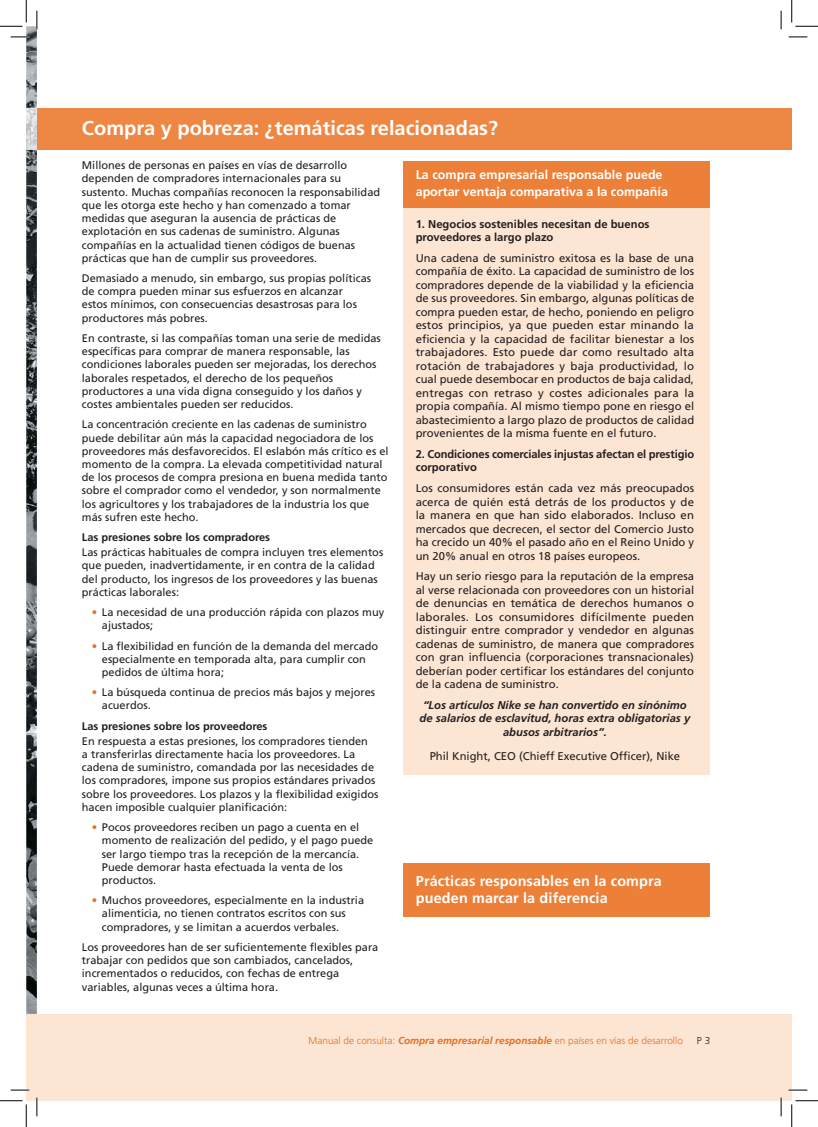
<style>
.page{position:relative;width:818px;height:1127px;background:#fff}
.page>*{position:absolute;margin:0;border:0;box-sizing:border-box;transform-origin:0 0}
.t1{font:700 20px "Frutiger";color:#fff}
.t2{font:700 14.38px/16.5px "Frutiger";letter-spacing:.01em;color:#fff}
.t3{font:700 12.5px/16.5px "Frutiger";color:#fff}
.t4{font:11.25px/13.5px "Frutiger";color:#231f20;text-align:justify}
.t5{font:700 11.25px/13.5px "Frutiger";color:#231f20}
.t6{font:italic 700 11.25px/13.5px "Frutiger";color:#231f20;text-align:center}
.t7{font:11px/13.2px "Frutiger";color:#231f20}
.t8{font:700 11px "Frutiger";color:#231f20}
.t9{font:300 10px "Frutiger";color:#ea6d1f}
.t10{font:300 10px "Frutiger";color:#231f20}
.s1{color:#ea6d1f}
.s2{font-weight:700;font-style:italic}
</style>
<div class="page">
<div style="left:26px;top:1013px;width:11px;height:87px;background:#fce5d2"></div>
<div style="left:37px;top:1013px;width:755px;height:87px;background:#fce5d2"></div>
<div style="left:403px;top:161px;width:307px;height:613px;background:#fce5d2"></div>
<img style="left:26px;top:26px;width:11px;height:987px">
<div style="left:37px;top:108px;width:755px;height:42px;background:#ee8743"></div>
<img style="left:26px;top:108px;width:11px;height:42px">
<div style="left:403px;top:161px;width:307px;height:46px;background:#ed8039"></div>
<div style="left:403px;top:863px;width:307px;height:53px;background:#ed8039"></div>
<svg style="left:11px;top:36px;width:18px;height:2px"></svg>
<svg style="left:788px;top:36px;width:19px;height:2px"></svg>
<svg style="left:11px;top:1089px;width:18px;height:1px"></svg>
<svg style="left:788px;top:1089px;width:19px;height:1px"></svg>
<svg style="left:36px;top:11px;width:2px;height:18px"></svg>
<svg style="left:36px;top:1097px;width:2px;height:18px"></svg>
<svg style="left:780px;top:11px;width:2px;height:18px"></svg>
<svg style="left:780px;top:1097px;width:2px;height:18px"></svg>
<svg style="left:0;top:0;width:27px;height:27px"></svg>
<svg style="left:0;top:1100px;width:27px;height:26px"></svg>
<svg style="left:791px;top:0;width:27px;height:27px"></svg>
<svg style="left:791px;top:1100px;width:27px;height:26px"></svg>
<h1 class="t1" style="left:82px;top:116px;width:418px">Compra y pobreza: ¿temáticas relacionadas?</h1>
<p class="t7" style="left:82px;top:159px;width:300px">Millones de personas en países en vías de desarrollo dependen de compradores internacionales para su sustento. Muchas compañías reconocen la responsabilidad que les otorga este hecho y han comenzado a tomar medidas que aseguran la ausencia de prácticas de explotación en sus cadenas de suministro. Algunas compañías en la actualidad tienen códigos de buenas prácticas que han de cumplir sus proveedores.</p>
<p class="t7" style="left:82px;top:271px;width:291px">Demasiado a menudo, sin embargo, sus propias políticas de compra pueden minar sus esfuerzos en alcanzar estos mínimos, con consecuencias desastrosas para los productores más pobres.</p>
<p class="t7" style="left:82px;top:331px;width:300px">En contraste, si las compañías toman una serie de medidas específicas para comprar de manera responsable, las condiciones laborales pueden ser mejoradas, los derechos laborales respetados, el derecho de los pequeños productores a una vida digna conseguido y los daños y costes ambientales pueden ser reducidos.</p>
<p class="t7" style="left:82px;top:418px;width:308px">La concentración creciente en las cadenas de suministro puede debilitar aún más la capacidad negociadora de los proveedores más desfavorecidos. El eslabón más crítico es el momento de la compra. La elevada competitividad natural de los procesos de compra presiona en buena medida tanto sobre el comprador como el vendedor, y son normalmente los agricultores y los trabajadores de la industria los que más sufren este hecho.</p>
<p class="t8" style="left:82px;top:530px;width:190px">Las presiones sobre los compradores</p>
<p class="t7" style="left:82px;top:545px;width:303px">Las prácticas habituales de compra incluyen tres elementos que pueden, inadvertidamente, ir en contra de la calidad del producto, los ingresos de los proveedores y las buenas prácticas laborales:</p>
<p class="t7" style="left:102px;top:605px;width:284px;text-indent:-10px"><span class="s1">•</span> La necesidad de una producción rápida con plazos muy ajustados;</p>
<p class="t7" style="left:102px;top:639px;width:278px;text-indent:-10px"><span class="s1">•</span> La flexibilidad en función de la demanda del mercado especialmente en temporada alta, para cumplir con pedidos de última hora;</p>
<p class="t7" style="left:102px;top:685px;width:275px;text-indent:-10px"><span class="s1">•</span> La búsqueda continua de precios más bajos y mejores acuerdos.</p>
<p class="t8" style="left:82px;top:719px;width:187px">Las presiones sobre los proveedores</p>
<p class="t7" style="left:82px;top:734px;width:298px">En respuesta a estas presiones, los compradores tienden<br>a transferirlas directamente hacia los proveedores. La cadena de suministro, comandada por las necesidades de los compradores, impone sus propios estándares privados sobre los proveedores. Los plazos y la flexibilidad exigidos hacen imposible cualquier planificación:</p>
<p class="t7" style="left:102px;top:820px;width:273px;text-indent:-10px"><span class="s1">•</span> Pocos proveedores reciben un pago a cuenta en el momento de realización del pedido, y el pago puede ser largo tiempo tras la recepción de la mercancía.<br>Puede demorar hasta efectuada la venta de los productos.</p>
<p class="t7" style="left:102px;top:893px;width:264px;text-indent:-10px"><span class="s1">•</span> Muchos proveedores, especialmente en la industria alimenticia, no tienen contratos escritos con sus compradores, y se limitan a acuerdos verbales.</p>
<p class="t7" style="left:82px;top:940px;width:298px">Los proveedores han de ser suficientemente flexibles para trabajar con pedidos que son cambiados, cancelados, incrementados o reducidos, con fechas de entrega variables, algunas veces a última hora.</p>
<p class="t3" style="left:416px;top:167px;width:254px">La compra empresarial responsable puede aportar ventaja comparativa a la compañía</p>
<p class="t5" style="left:416px;top:217px;width:235px">1. Negocios sostenibles necesitan de buenos proveedores a largo plazo</p>
<p class="t4" style="left:416px;top:251px;width:280px">Una cadena de suministro exitosa es la base de una compañía de éxito. La capacidad de suministro de los compradores depende de la viabilidad y la eficiencia de sus proveedores. Sin embargo, algunas políticas de compra pueden estar, de hecho, poniendo en peligro estos principios, ya que pueden estar minando la eficiencia y la capacidad de facilitar bienestar a los trabajadores. Esto puede dar como resultado alta rotación de trabajadores y baja productividad, lo cual puede desembocar en productos de baja calidad, entregas con retraso y costes adicionales para la propia compañía. Al mismo tiempo pone en riesgo el abastecimiento a largo plazo de productos de calidad provenientes de la misma fuente en el futuro.</p>
<p class="t5" style="left:416px;top:447px;width:280px">2. Condiciones comerciales injustas afectan el prestigio corporativo</p>
<p class="t4" style="left:416px;top:481px;width:280px">Los consumidores están cada vez más preocupados acerca de quién está detrás de los productos y de la manera en que han sido elaborados. Incluso en mercados que decrecen, el sector del Comercio Justo ha crecido un 40% el pasado año en el Reino Unido y un 20% anual en otros 18 países europeos.</p>
<p class="t4" style="left:416px;top:569px;width:280px">Hay un serio riesgo para la reputación de la empresa al verse relacionada con proveedores con un historial de denuncias en temática de derechos humanos o laborales. Los consumidores difícilmente pueden distinguir entre comprador y vendedor en algunas cadenas de suministro, de manera que compradores con gran influencia (corporaciones transnacionales) deberían poder certificar los estándares del conjunto de la cadena de suministro.</p>
<p class="t6" style="left:420px;top:698px;width:272px">“Los artículos Nike se han convertido en sinónimo de salarios de esclavitud, horas extra obligatorias y abusos arbitrarios”.</p>
<p class="t4" style="left:430px;top:748px;width:252px">Phil Knight, CEO (Chieff Executive Officer), Nike</p>
<h2 class="t2" style="left:416px;top:872px;width:247px">Prácticas responsables en la compra pueden marcar la diferencia</h2>
<p class="t9" style="left:309px;top:1034px;width:376px">Manual de consulta: <span class="s2">Compra empresarial responsable</span> en países en vías de desarrollo</p>
<p class="t10" style="left:697px;top:1034px;width:15px">P 3</p>
</div>
